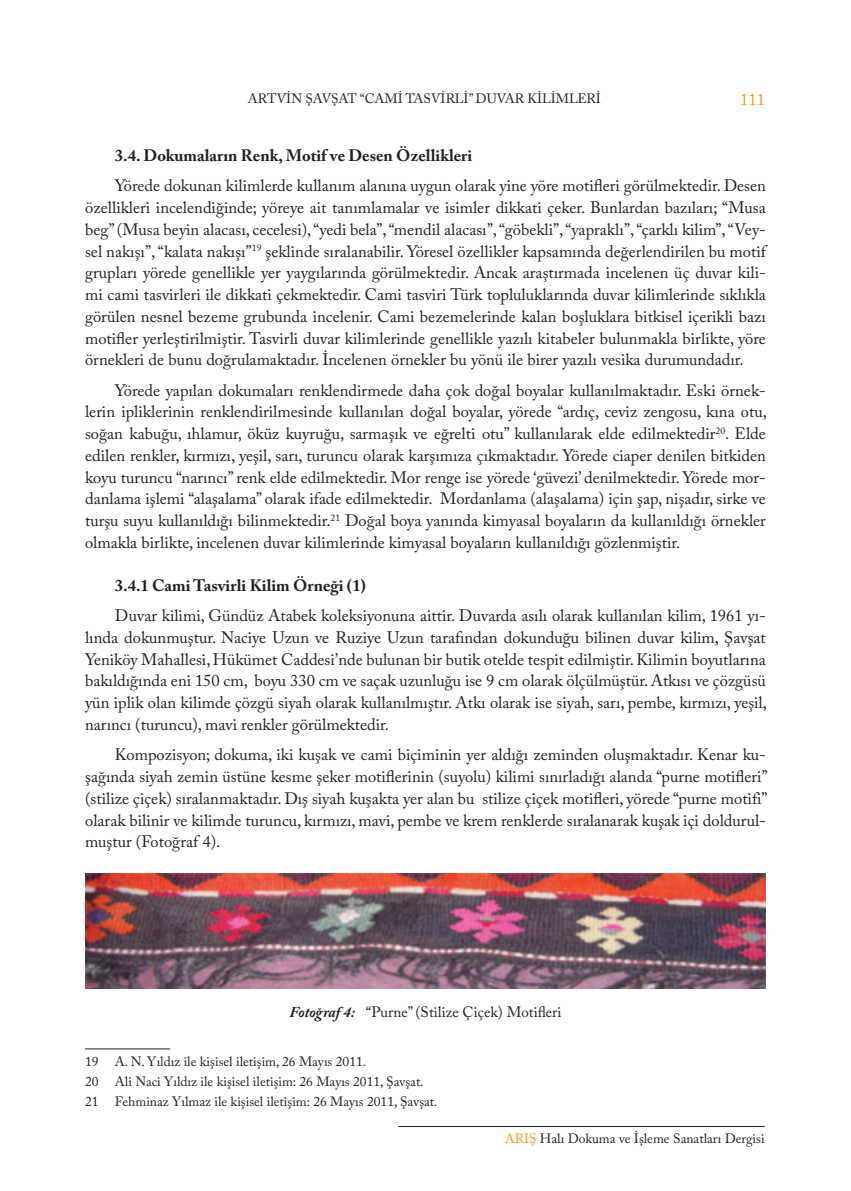
<style>
.page{position:relative;width:851px;height:1191px;background:#fff}
.page>*{position:absolute;margin:0;border:0;box-sizing:border-box;transform-origin:0 0}
.t1{font:16.5px/21.8px "Adobe Caslon Pro";color:#231f20;text-align:justify}
.t2{font:700 16.5px "Adobe Caslon Pro";color:#231f20}
.t3{font:16.5px "Adobe Caslon Pro";color:#f7981d}
.t4{font:15px "Adobe Caslon Pro";color:#231f20}
.t5{font:13.5px/20px "Adobe Caslon Pro";color:#231f20}
.s1{font-weight:700;font-style:italic}
.s2{color:#f7981d}
</style>
<div class="page">
<hr style="left:398px;top:1126px;width:366px;height:1px;background:#231f20">
<img style="left:85px;top:873px;width:680px;height:115px">
<hr style="left:85px;top:1048px;width:85px;height:1px;background:#231f20">
<p class="t5" style="left:248px;top:88px;width:354px">ARTVİN ŞAVŞAT “CAMİ TASVİRLİ” DUVAR KİLİMLERİ</p>
<p class="t3" style="left:740px;top:90px;width:26px">111</p>
<p class="t2" style="left:115px;top:146px;width:359px">3.4. Dokumaların Renk, Motif ve Desen Özellikleri</p>
<p class="t1" style="left:85px;top:175px;width:682px;text-indent:30px">Yörede dokunan kilimlerde kullanım alanına uygun olarak yine yöre motifleri görülmektedir. Desen özellikleri incelendiğinde; yöreye ait tanımlamalar ve isimler dikkati çeker. Bunlardan bazıları; “Musa beg” (Musa beyin alacası, cecelesi), “yedi bela”, “mendil alacası”, “göbekli”, “yapraklı”, “çarklı kilim”, “Vey&shy;sel nakışı”, “kalata nakışı”<sup>19</sup> şeklinde sıralanabilir. Yöresel özellikler kapsamında değerlendirilen bu motif grupları yörede genellikle yer yaygılarında görülmektedir. Ancak araştırmada incelenen üç duvar kili&shy;mi cami tasvirleri ile dikkati çekmektedir. Cami tasviri Türk topluluklarında duvar kilimlerinde sıklıkla görülen nesnel bezeme grubunda incelenir. Cami bezemelerinde kalan boşluklara bitkisel içerikli bazı motifler yerleştirilmiştir. Tasvirli duvar kilimlerinde genellikle yazılı kitabeler bulunmakla birlikte, yöre örnekleri de bunu doğrulamaktadır. İncelenen örnekler bu yönü ile birer yazılı vesika durumundadır.</p>
<p class="t1" style="left:85px;top:379px;width:683px;text-indent:30px">Yörede yapılan dokumaları renklendirmede daha çok doğal boyalar kullanılmaktadır. Eski örnek&shy;lerin ipliklerinin renklendirilmesinde kullanılan doğal boyalar, yörede “ardıç, ceviz zengosu, kına otu, soğan kabuğu, ıhlamur, öküz kuyruğu, sarmaşık ve eğrelti otu” kullanılarak elde edilmektedir<sup>20</sup>. Elde edilen renkler, kırmızı, yeşil, sarı, turuncu olarak karşımıza çıkmaktadır. Yörede ciaper denilen bitkiden koyu turuncu “narıncı” renk elde edilmektedir. Mor renge ise yörede ‘güvezi’ denilmektedir. Yörede mor&shy;danlama işlemi “alaşalama” olarak ifade edilmektedir. Mordanlama (alaşalama) için şap, nişadır, sirke ve turşu suyu kullanıldığı bilinmektedir.<sup>21</sup> Doğal boya yanında kimyasal boyaların da kullanıldığı örnekler olmakla birlikte, incelenen duvar kilimlerinde kimyasal boyaların kullanıldığı gözlenmiştir.</p>
<p class="t2" style="left:115px;top:575px;width:252px">3.4.1 Cami Tasvirli Kilim Örneği (1)</p>
<p class="t1" style="left:85px;top:604px;width:683px;text-indent:30px">Duvar kilimi, Gündüz Atabek koleksiyonuna aittir. Duvarda asılı olarak kullanılan kilim, 1961 yı&shy;lında dokunmuştur. Naciye Uzun ve Ruziye Uzun tarafından dokunduğu bilinen duvar kilim, Şavşat Yeniköy Mahallesi, Hükümet Caddesi’nde bulunan bir butik otelde tespit edilmiştir. Kilimin boyutlarına bakıldığında eni 150 cm, boyu 330 cm ve saçak uzunluğu ise 9 cm olarak ölçülmüştür. Atkısı ve çözgüsü yün iplik olan kilimde çözgü siyah olarak kullanılmıştır. Atkı olarak ise siyah, sarı, pembe, kırmızı, yeşil, narıncı (turuncu), mavi renkler görülmektedir.</p>
<p class="t1" style="left:85px;top:743px;width:684px;text-indent:30px">Kompozisyon; dokuma, iki kuşak ve cami biçiminin yer aldığı zeminden oluşmaktadır. Kenar ku&shy;şağında siyah zemin üstüne kesme şeker motiflerinin (suyolu) kilimi sınırladığı alanda “purne motifleri” (stilize çiçek) sıralanmaktadır. Dış siyah kuşakta yer alan bu stilize çiçek motifleri, yörede “purne motifi” olarak bilinir ve kilimde turuncu, kırmızı, mavi, pembe ve krem renklerde sıralanarak kuşak içi doldurul&shy;muştur (Fotoğraf 4).</p>
<p class="t4" style="left:289px;top:1002px;width:273px"><span class="s1">Fotoğraf 4:</span> “Purne” (Stilize Çiçek) Motifleri</p>
<p class="t5" style="left:85px;top:1051px;width:354px">19 A. N. Yıldız ile kişisel iletişim, 26 Mayıs 2011.<br>20 Ali Naci Yıldız ile kişisel iletişim: 26 Mayıs 2011, Şavşat.<br>21 Fehminaz Yılmaz ile kişisel iletişim: 26 Mayıs 2011, Şavşat.</p>
<p class="t5" style="left:504px;top:1128px;width:261px"><span class="s2">ARIŞ</span> Halı Dokuma ve İşleme Sanatları Dergisi</p>
</div>
